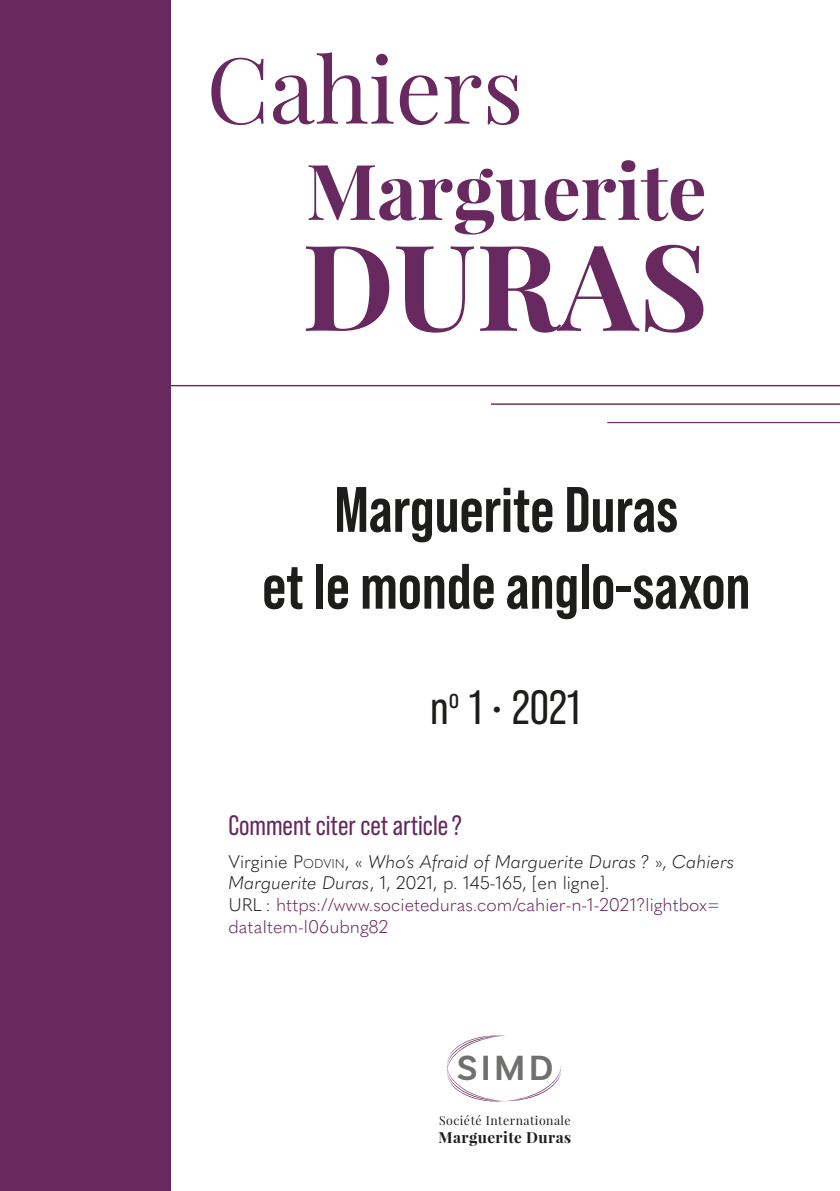
<style>
.page{position:relative;width:840px;height:1191px;background:#fff}
.page>*{position:absolute;margin:0;border:0;box-sizing:border-box;transform-origin:0 0}
.t1{font:700 119.4px "Playfair Display";color:#67295f}
.t2{font:91.4px "Playfair Display";color:#67295f}
.t3{font:700 77.2px "Playfair Display";color:#67295f}
.t4{font:700 64px/76.8px "Bebas Neue Pro";color:#1d1d1b;text-align:center}
.t5{font:48px "Bebas Neue Pro";color:#1d1d1b}
.t6{font:600 36.8px "Basic Sans";color:#70706f}
.t7{font:28px "Bebas Neue Pro";color:#66295e}
.t8{font:300 18px/21.6px "Quasimoda";color:#66295e}
.t9{font:700 15.4px "Playfair Display";letter-spacing:.025em;color:#1d1d1b}
.t10{font:12.2px "Playfair Display";letter-spacing:.04em;color:#1d1d1b}
.s1{color:#231f20}
.s2{font-size:12.6px;color:#231f20}
.s3{font-style:italic;color:#231f20}
</style>
<div class="page">
<div style="left:0;top:0;width:170px;height:1191px;background:#67295f"></div>
<hr style="left:142px;top:385px;width:697px;height:1px;background:#67295f">
<hr style="left:490px;top:403px;width:349px;height:2px;background:#67295f">
<hr style="left:607px;top:422px;width:232px;height:1px;background:#67295f">
<svg style="left:447px;top:1035px;width:114px;height:66px"></svg>
<h2 class="t2" style="left:206px;top:32px;width:318px">Cahiers</h2>
<h3 class="t3" style="left:306px;top:142px;width:402px">Marguerite</h3>
<h1 class="t1" style="left:302px;top:211px;width:408px">DURAS</h1>
<h3 class="t4" style="left:262px;top:470px;width:489px">Marguerite Duras<br>et le monde anglo-saxon</h3>
<h3 class="t5" style="left:430px;top:680px;width:151px">n<sup>o</sup> 1 • 2021</h3>
<h3 class="t7" style="left:228px;top:809px;width:235px">Comment citer cet article?</h3>
<p class="t8" style="left:228px;top:849px;width:507px"><span class="s1">Virginie</span> <span class="s1">P</span><span class="s2">ODVIN</span><span class="s1">, «</span> <span class="s3">Who’s Afraid of Marguerite Duras ?</span> <span class="s1">»,</span> <span class="s3">Cahiers Marguerite Duras</span><span class="s1">, 1, 2021, p. 145-165, [en ligne].<br>URL :</span> https://www.societeduras.com/cahier-n-1-2021?lightbox= dataItem-l06ubng82</p>
<h3 class="t6" style="left:456px;top:1045px;width:98px">SIMD</h3>
<p class="t10" style="left:439px;top:1112px;width:133px">Société Internationale</p>
<p class="t9" style="left:438px;top:1128px;width:134px">Marguerite Duras</p>
</div>
